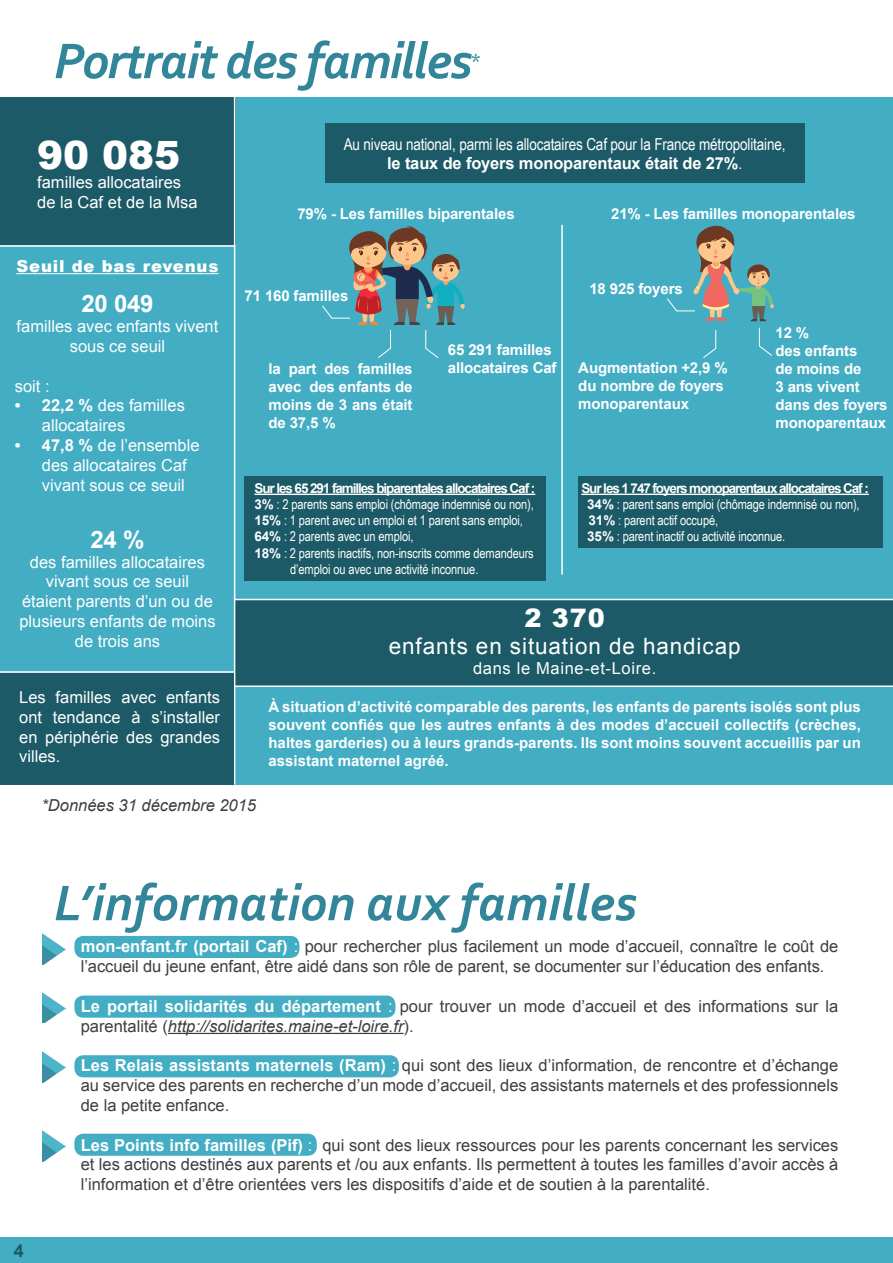
<style>
.page{position:relative;width:893px;height:1263px;background:#fff}
.page>*{position:absolute;margin:0;border:0;box-sizing:border-box;transform-origin:0 0}
.t1{font:italic 700 52.5px "Corbel";color:#33869a}
.t2{font:italic 700 52.5px "Corbel";letter-spacing:-.03em;color:#33869a}
.t3{font:900 39px "Arial";color:#fff}
.t4{font:900 25.5px "Arial";color:#fff}
.t5{font:700 24px "Arial";letter-spacing:-.01em;color:#fff}
.t6{font:22.5px "Arial";letter-spacing:.04em;color:#fff}
.t7{font:20.1px "Corbel";color:#33869a}
.t8{font:700 18px "Arial";color:#1b5a66}
.t9{font:16.5px/19.8px "Arial";color:#3e3e3f}
.t10{font:16.5px/19.8px "Arial";color:#fff}
.t11{font:16.5px "Arial Narrow";letter-spacing:-.01em;color:#fff}
.t12{font:700 16.5px "Arial";letter-spacing:-.01em;color:#fff}
.t13{font:italic 16.5px "Arial";color:#3e3e3f}
.t14{font:16.5px "Arial";letter-spacing:.04em;color:#fff}
.t15{font:900 16.5px "Arial";letter-spacing:.05em;color:#fff}
.t16{font:700 15px/18px "Arial";letter-spacing:-.01em;color:#fff}
.t17{font:13.5px/16.2px "Arial Narrow";letter-spacing:-.01em;color:#fff}
.t18{font:700 13.5px "Arial";letter-spacing:-.08em;color:#fff}
.s1{font-weight:700}
.s2{font-family:"Arial Narrow";font-weight:400}
.s3{font-family:"Arial";font-weight:700}
.s4{font-weight:700;color:#fff}
.s5{color:#fff}
.s6{font-style:italic}
</style>
<div class="page">
<div style="left:0;top:1237px;width:893px;height:26px;background:#43adc4"></div>
<div style="left:74px;top:1134px;width:243px;height:22px;background:#43adc4;border-radius:9px"></div>
<div style="left:74px;top:1055px;width:325px;height:22px;background:#43adc4;border-radius:9px"></div>
<div style="left:74px;top:995px;width:321px;height:23px;background:#43adc4;border-radius:9px"></div>
<div style="left:74px;top:936px;width:225px;height:22px;background:#43adc4;border-radius:9px"></div>
<div style="left:0;top:97px;width:893px;height:687px;background:#43adc4"></div>
<div style="left:0;top:97px;width:235px;height:148px;background:#1b5a66"></div>
<svg style="left:667px;top:225px;width:107px;height:96px"></svg>
<hr style="left:561px;top:225px;width:2px;height:350px;background:#fff">
<svg style="left:759px;top:327px;width:13px;height:29px"></svg>
<hr style="left:0;top:245px;width:235px;height:2px;background:#fff">
<hr style="left:0;top:671px;width:235px;height:2px;background:#fff">
<svg style="left:322px;top:226px;width:143px;height:132px"></svg>
<div style="left:235px;top:600px;width:658px;height:86px;background:#1b5a66"></div>
<hr style="left:235px;top:599px;width:658px;height:1px;background:#fff">
<svg style="left:703px;top:330px;width:13px;height:28px"></svg>
<hr style="left:168px;top:1033px;width:236px;height:1px;background:#3e3e3f">
<img style="left:42px;top:934px;width:24px;height:30px">
<img style="left:42px;top:992px;width:24px;height:31px">
<img style="left:42px;top:1052px;width:24px;height:30px">
<img style="left:42px;top:1130px;width:24px;height:31px">
<div style="left:325px;top:123px;width:479px;height:59px;background:#1b5a66"></div>
<hr style="left:234px;top:685px;width:659px;height:2px;background:#fff">
<hr style="left:234px;top:95px;width:1px;height:689px;background:#fff">
<div style="left:0;top:673px;width:234px;height:111px;background:#1b5a66"></div>
<div style="left:245px;top:476px;width:301px;height:105px;background:#1b5a66"></div>
<hr style="left:254px;top:494px;width:281px;height:1px;background:#fff">
<div style="left:578px;top:476px;width:305px;height:72px;background:#1b5a66"></div>
<hr style="left:581px;top:494px;width:288px;height:1px;background:#fff">
<hr style="left:16px;top:273px;width:203px;height:1px;background:#fff">
<hr style="left:892px;top:747px;width:1px;height:491px;background:#234e5d">
<h1 class="t2" style="left:54px;top:28px;width:420px">Portrait des familles</h1>
<p class="t7" style="left:471px;top:48px;width:12px">*</p>
<h2 class="t3" style="left:37px;top:126px;width:145px">90 085</h2>
<p class="t10" style="left:37px;top:173px;width:162px">familles allocataires de la Caf et de la Msa</p>
<p class="t15" style="left:16px;top:254px;width:204px">Seuil de bas revenus</p>
<h3 class="t5" style="left:81px;top:288px;width:74px">20 049</h3>
<p class="t10" style="left:17px;top:317px;width:203px;text-align:center">familles avec enfants vivent sous ce seuil</p>
<p class="t10" style="left:15px;top:376px;width:36px">soit :</p>
<p class="t10" style="left:42px;top:396px;width:145px;text-indent:-27px"><span class="s1">• 22,2 %</span> des familles allocataires</p>
<p class="t10" style="left:42px;top:435px;width:159px;text-indent:-27px"><span class="s1">• 47,8 %</span> de l’ensemble des allocataires Caf vivant sous ce seuil</p>
<h3 class="t5" style="left:91px;top:523px;width:55px">24 %</h3>
<p class="t10" style="left:19px;top:552px;width:198px;text-align:center">des familles allocataires vivant sous ce seuil étaient parents d’un ou de plusieurs enfants de moins de trois ans</p>
<p class="t10" style="left:19px;top:687px;width:202px;text-align:justify">Les familles avec enfants ont tendance à s’installer en périphérie des grandes villes.</p>
<p class="t11" style="left:344px;top:132px;width:443px">Au niveau national, parmi les allocataires Caf pour la France métropolitaine,</p>
<p class="t12" style="left:387px;top:153px;width:357px">le taux de foyers monoparentaux était de 27%<span class="s2">.</span></p>
<p class="t16" style="left:297px;top:205px;width:219px">79% - Les familles biparentales</p>
<p class="t16" style="left:245px;top:287px;width:105px">71 160 familles</p>
<p class="t16" style="left:611px;top:205px;width:246px">21% - Les familles monoparentales</p>
<p class="t16" style="left:589px;top:280px;width:95px">18 925 foyers</p>
<p class="t16" style="left:448px;top:341px;width:110px">65 291 familles allocataires Caf</p>
<p class="t16" style="left:268px;top:360px;width:146px;text-align:justify">la part des familles avec des enfants de moins de 3 ans était de 37,5 %</p>
<p class="t16" style="left:578px;top:359px;width:151px">Augmentation +2,9 % du nombre de foyers monoparentaux</p>
<p class="t16" style="left:775px;top:324px;width:114px">12 %<br>des enfants<br>de moins de<br>3 ans vivent dans des foyers monoparentaux</p>
<p class="t18" style="left:254px;top:479px;width:282px">Sur les 65 291 familles biparentales allocataires Caf :</p>
<p class="t17" style="left:254px;top:496px;width:281px"><span class="s3">3%</span> : 2 parents sans emploi (chômage indemnisé ou non),</p>
<p class="t17" style="left:254px;top:512px;width:270px"><span class="s3">15%</span> : 1 parent avec un emploi et 1 parent sans emploi,</p>
<p class="t17" style="left:254px;top:528px;width:160px"><span class="s3">64%</span> : 2 parents avec un emploi,</p>
<p class="t17" style="left:254px;top:544px;width:281px"><span class="s3">18%</span> : 2 parents inactifs, non-inscrits comme demandeurs</p>
<p class="t17" style="left:290px;top:560px;width:190px">d’emploi ou avec une activité inconnue.</p>
<p class="t18" style="left:581px;top:479px;width:289px">Sur les 1 747 foyers monoparentaux allocataires Caf :</p>
<p class="t17" style="left:587px;top:496px;width:274px"><span class="s3">34%</span> : parent sans emploi (chômage indemnisé ou non),<br><span class="s3">31%</span> : parent actif occupé,<br><span class="s3">35%</span> : parent inactif ou activité inconnue.</p>
<h3 class="t4" style="left:524px;top:599px;width:82px">2 370</h3>
<h3 class="t6" style="left:389px;top:631px;width:353px">enfants en situation de handicap</h3>
<p class="t14" style="left:473px;top:657px;width:185px">dans le Maine-et-Loire.</p>
<p class="t16" style="left:268px;top:698px;width:594px;text-align:justify">À situation d’activité comparable des parents, les enfants de parents isolés sont plus souvent confiés que les autres enfants à des modes d’accueil collectifs (crèches, haltes garderies) ou à leurs grands-parents. Ils sont moins souvent accueillis par un assistant maternel agréé.</p>
<p class="t13" style="left:42px;top:795px;width:216px">*Données 31 décembre 2015</p>
<p class="t8" style="left:14px;top:1238px;width:12px">4</p>
<h1 class="t1" style="left:54px;top:870px;width:584px">L’information aux familles</h1>
<p class="t9" style="left:81px;top:937px;width:759px"><span class="s4">mon-enfant.fr (portail Caf)</span> <span class="s5">:</span> pour rechercher plus facilement un mode d’accueil, connaître le coût de l’accueil du jeune enfant, être aidé dans son rôle de parent, se documenter sur l’éducation des enfants.</p>
<p class="t9" style="left:81px;top:996px;width:759px"><span class="s4">Le portail solidarités du département</span> <span class="s5">:</span> pour trouver un mode d’accueil et des informations sur la parentalité (<span class="s6">http://solidarites.maine-et-loire.fr</span>).</p>
<p class="t9" style="left:81px;top:1056px;width:759px;text-align:justify"><span class="s4">Les Relais assistants maternels (Ram)</span> <span class="s5">:</span> qui sont des lieux d’information, de rencontre et d’échange au service des parents en recherche d’un mode d’accueil, des assistants maternels et des professionnels de la petite enfance.</p>
<p class="t9" style="left:81px;top:1135px;width:759px;text-align:justify"><span class="s4">Les Points info familles (Pif)</span> <span class="s5">:</span> qui sont des lieux ressources pour les parents concernant les services et les actions destinés aux parents et /ou aux enfants. Ils permettent à toutes les familles d’avoir accès à l’information et d’être orientées vers les dispositifs d’aide et de soutien à la parentalité.</p>
</div>
